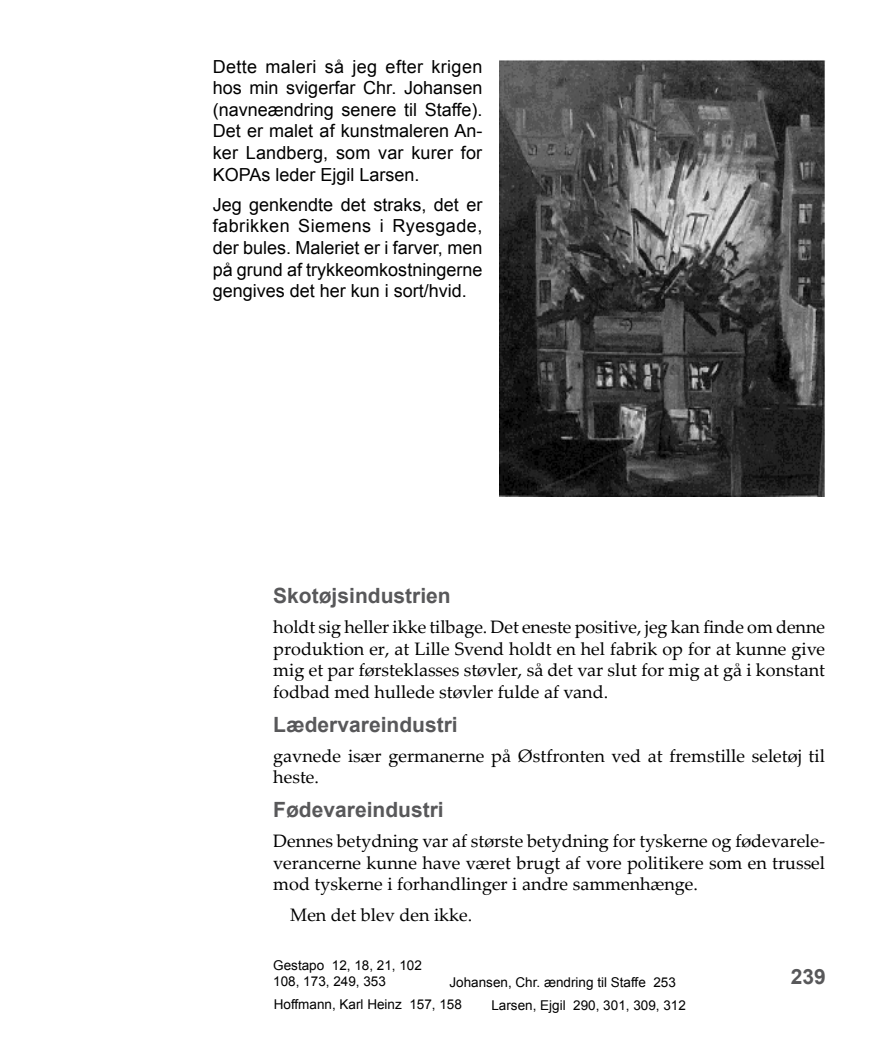
<style>
.page{position:relative;width:889px;height:1063px;background:#fff}
.page>*{position:absolute;margin:0;border:0;box-sizing:border-box;transform-origin:0 0}
.t1{font:700 21px "Arial";color:#58585a}
.t2{font:18px/21.6px "Palatino Linotype";color:#000;text-align:justify}
.t3{font:18px/21.6px "Arial";color:#000;text-align:justify}
.t4{font:13.5px/22.4px "Arial";color:#000}
</style>
<div class="page">
<img style="left:499px;top:60px;width:326px;height:436px">
<p class="t3" style="left:213px;top:56px;width:271px">Dette maleri så jeg efter krigen hos min svigerfar Chr. Johansen (navneændring senere til Staffe).<br>Det er malet af kunstmaleren An&shy;ker Landberg, som var kurer for KOPAs leder Ejgil Larsen.</p>
<p class="t3" style="left:213px;top:194px;width:271px">Jeg genkendte det straks, det er fabrikken Siemens i Ryesgade, der bules. Maleriet er i farver, men på grund af trykkeomkostningerne gengives det her kun i sort/hvid.</p>
<p class="t1" style="left:273px;top:582px;width:179px">Skotøjsindustrien</p>
<p class="t2" style="left:273px;top:616px;width:553px">holdt sig heller ikke tilbage. Det eneste positive, jeg kan finde om denne produktion er, at Lille Svend holdt en hel fabrik op for at kunne give mig et par førsteklasses støvler, så det var slut for mig at gå i konstant fodbad med hullede støvler fulde af vand.</p>
<p class="t1" style="left:273px;top:710px;width:186px">Lædervareindustri</p>
<p class="t2" style="left:273px;top:744px;width:553px">gavnede især germanerne på Østfronten ved at fremstille seletøj til heste.</p>
<p class="t1" style="left:273px;top:796px;width:172px">Fødevareindustri</p>
<p class="t2" style="left:273px;top:830px;width:553px">Dennes betydning var af største betydning for tyskerne og fødevarele&shy;verancerne kunne have været brugt af vore politikere som en trussel mod tyskerne i forhandlinger i andre sammenhænge.</p>
<p class="t2" style="left:290px;top:903px;width:184px">Men det blev den ikke.</p>
<p class="t4" style="left:273px;top:957px;width:150px;line-height:16.2px">Gestapo 12, 18, 21, 102<br>108, 173, 249, 353</p>
<p class="t4" style="left:274px;top:971px;width:404px;text-indent:176px">Johansen, Chr. ændring til Staffe 253<br>Hoffmann, Karl Heinz 157, 158</p>
<p class="t4" style="left:491px;top:994px;width:196px">Larsen, Ejgil 290, 301, 309, 312</p>
<p class="t1" style="left:790px;top:962px;width:37px">239</p>
</div>
